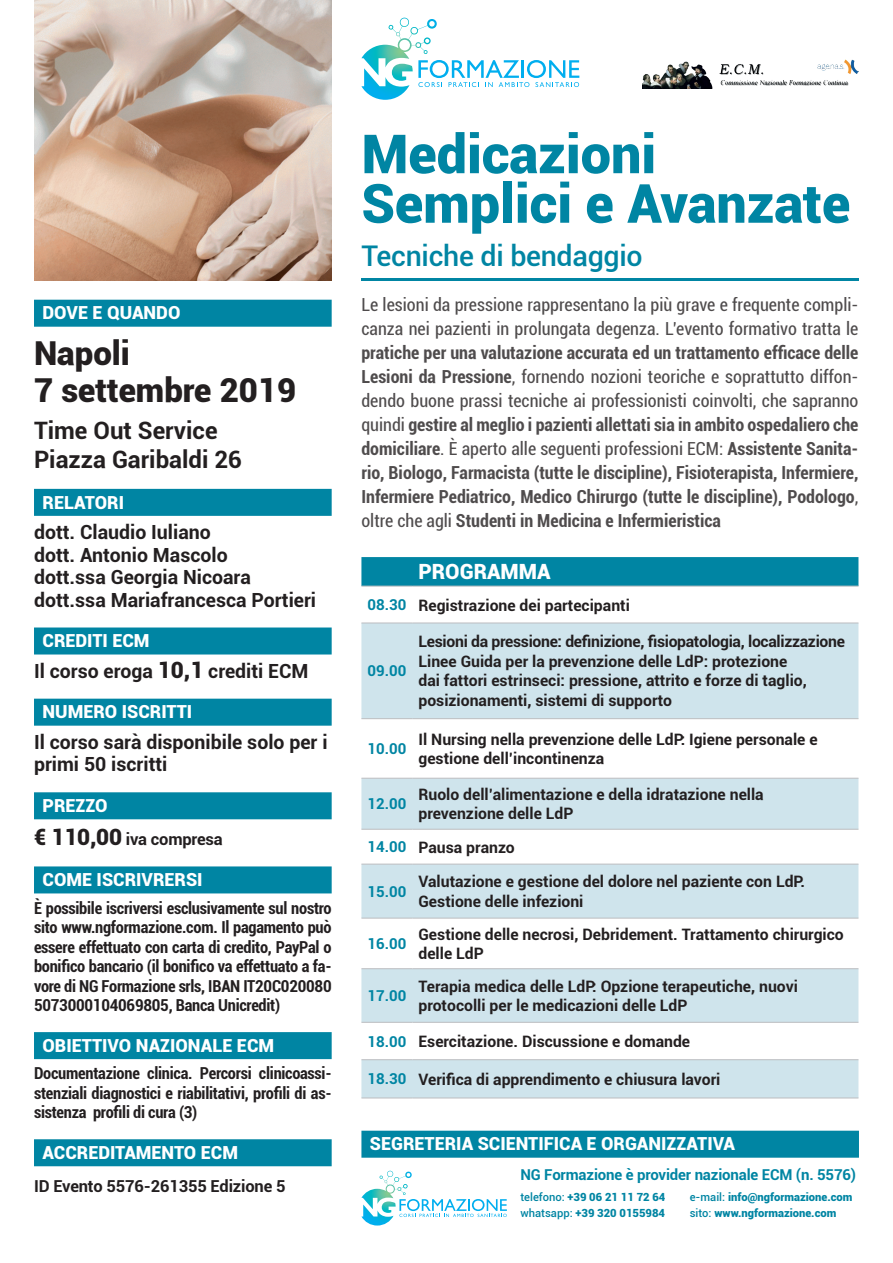
<style>
.page{position:relative;width:893px;height:1263px;background:#fff}
.page>*{position:absolute;margin:0;border:0;box-sizing:border-box;transform-origin:0 0}
.t1{font:900 54px/49.5px "Roboto";color:#0085a3}
.t2{font:900 33px/37.5px "Roboto";color:#231f20}
.t3{font:500 28.5px "Roboto";letter-spacing:-.01em;color:#0085a3}
.t4{font:700 24px/28.5px "Roboto";color:#231f20}
.t5{font:900 21px "Roboto";color:#fff}
.t6{font:700 19.5px/22.5px "Roboto";color:#231f20}
.t7{font:700 condensed 18px/24px "Roboto";color:#231f20;text-align:justify}
.t8{font:900 18px "Roboto";color:#fff}
.t9{font:condensed 18px/24px "Roboto";color:#231f20}
.t10{font:700 condensed 16.5px/19.5px "Roboto";letter-spacing:-.015em;color:#231f20;text-align:justify}
.t11{font:700 16.5px "Roboto";letter-spacing:-.01em;color:#231f20}
.t12{font:700 15.75px/19.5px "Roboto";color:#231f20}
.t13{font:700 15px "Roboto";letter-spacing:-.01em;color:#0085a3}
.t14{font:900 11.25px/15.9px "Roboto";color:#0085a3}
.s1{font-weight:900;font-size:22.5px}
.s2{font-weight:400}
.s3{font-size:15px;color:#0085a3}
.s4{font-weight:500}
</style>
<div class="page">
<img style="left:34px;top:0;width:298px;height:281px">
<svg style="left:361px;top:18px;width:218px;height:69px"></svg>
<img style="left:642px;top:60px;width:216px;height:28px">
<hr style="left:361px;top:278px;width:498px;height:3px;background:#0085a3">
<svg style="left:361px;top:1171px;width:146px;height:46px"></svg>
<div style="left:361px;top:1131px;width:498px;height:27px;background:#0085a3"></div>
<svg style="left:361px;top:557px;width:497px;height:29px;background:#0386a3"></svg>
<svg style="left:361px;top:624px;width:497px;height:473px;fill:#cfe4ec"></svg>
<hr style="left:361px;top:623px;width:51px;height:1px;background:#bcbdc0">
<hr style="left:412px;top:623px;width:446px;height:1px;background:#bcbdc0">
<hr style="left:412px;top:718px;width:446px;height:1px;background:#bcbdc0">
<hr style="left:361px;top:778px;width:51px;height:1px;background:#bcbdc0">
<hr style="left:412px;top:778px;width:446px;height:1px;background:#bcbdc0">
<hr style="left:361px;top:829px;width:51px;height:1px;background:#bcbdc0">
<hr style="left:412px;top:829px;width:446px;height:1px;background:#bcbdc0">
<hr style="left:361px;top:864px;width:51px;height:1px;background:#bcbdc0">
<hr style="left:412px;top:864px;width:446px;height:1px;background:#bcbdc0">
<hr style="left:412px;top:918px;width:446px;height:1px;background:#bcbdc0">
<hr style="left:412px;top:968px;width:446px;height:1px;background:#bcbdc0">
<hr style="left:361px;top:1022px;width:51px;height:1px;background:#bcbdc0">
<hr style="left:412px;top:1022px;width:446px;height:1px;background:#bcbdc0">
<hr style="left:361px;top:1059px;width:51px;height:1px;background:#bcbdc0">
<hr style="left:412px;top:1059px;width:446px;height:1px;background:#bcbdc0">
<hr style="left:361px;top:1097px;width:51px;height:1px;background:#bcbdc0">
<hr style="left:412px;top:1097px;width:446px;height:1px;background:#bcbdc0">
<hr style="left:361px;top:586px;width:51px;height:1px;background:#bcbdc0">
<hr style="left:412px;top:586px;width:446px;height:1px;background:#bcbdc0">
<hr style="left:361px;top:918px;width:51px;height:1px;background:#bcbdc0">
<hr style="left:361px;top:968px;width:51px;height:1px;background:#bcbdc0">
<hr style="left:361px;top:718px;width:51px;height:1px;background:#bcbdc0">
<div style="left:34px;top:300px;width:298px;height:27px;background:#0085a3"></div>
<div style="left:34px;top:489px;width:298px;height:27px;background:#0085a3"></div>
<div style="left:34px;top:627px;width:298px;height:27px;background:#0085a3"></div>
<div style="left:34px;top:699px;width:298px;height:27px;background:#0085a3"></div>
<div style="left:34px;top:792px;width:298px;height:27px;background:#0085a3"></div>
<div style="left:34px;top:866px;width:298px;height:27px;background:#0085a3"></div>
<div style="left:34px;top:1032px;width:298px;height:27px;background:#0085a3"></div>
<div style="left:34px;top:1139px;width:298px;height:27px;background:#0085a3"></div>
<p class="t8" style="left:43px;top:300px;width:139px">DOVE E QUANDO</p>
<h2 class="t2" style="left:34px;top:333px;width:264px">Napoli<br>7 settembre 2019</h2>
<h3 class="t4" style="left:34px;top:416px;width:210px">Time Out Service<br>Piazza Garibaldi 26</h3>
<p class="t8" style="left:43px;top:489px;width:83px">RELATORI</p>
<p class="t6" style="left:34px;top:520px;width:284px">dott. Claudio Iuliano<br>dott. Antonio Mascolo<br>dott.ssa Georgia Nicoara dott.ssa Mariafrancesca Portieri</p>
<p class="t8" style="left:43px;top:628px;width:109px">CREDITI ECM</p>
<p class="t6" style="left:34px;top:659px;width:276px">Il corso eroga <span class="s1">10,1</span> crediti ECM</p>
<p class="t8" style="left:43px;top:699px;width:151px">NUMERO ISCRITTI</p>
<p class="t6" style="left:34px;top:730px;width:295px">Il corso sarà disponibile solo per i primi 50 iscritti</p>
<p class="t8" style="left:43px;top:793px;width:67px">PREZZO</p>
<p class="t11" style="left:34px;top:828px;width:190px"><span class="s1">€ 110,00</span> iva compresa</p>
<p class="t8" style="left:43px;top:867px;width:162px">COME ISCRIVRERSI</p>
<p class="t10" style="left:34px;top:897px;width:299px">È possibile iscriversi esclusivamente sul nostro sito www.ngformazione.com. Il pagamento può essere effettuato con carta di credito, PayPal o bonifico bancario (il bonifico va effettuato a fa&shy;vore di NG Formazione srls, IBAN IT20C020080<br>5073000104069805, Banca Unicredit)</p>
<p class="t8" style="left:43px;top:1033px;width:233px">OBIETTIVO NAZIONALE ECM</p>
<p class="t10" style="left:34px;top:1063px;width:299px">Documentazione clinica. Percorsi clinico‐assi&shy;stenziali diagnostici e riabilitativi, profili di as&shy;sistenza ‐ profili di cura (3)</p>
<p class="t8" style="left:43px;top:1140px;width:197px">ACCREDITAMENTO ECM</p>
<p class="t11" style="left:34px;top:1175px;width:253px">ID Evento 5576-261355 Edizione 5</p>
<h1 class="t1" style="left:361px;top:127px;width:490px">Medicazioni<br>Semplici e Avanzate</h1>
<h3 class="t3" style="left:361px;top:236px;width:283px">Tecniche di bendaggio</h3>
<p class="t9" style="left:361px;top:292px;width:499px">Le lesioni da pressione rappresentano la più grave e frequente compli&shy;canza nei pazienti in prolungata degenza. L’evento formativo tratta le</p>
<p class="t7" style="left:361px;top:340px;width:499px">pratiche per una valutazione accurata ed un trattamento efficace delle Lesioni da Pressione<span class="s2">, fornendo nozioni teoriche e soprattutto diffon&shy;dendo buone prassi tecniche ai professionisti coinvolti, che sapranno quindi</span> gestire al meglio i pazienti allettati sia in ambito ospedaliero che domiciliare<span class="s2">. È aperto alle seguenti professioni ECM:</span> Assistente Sanita&shy;rio, Biologo, Farmacista (tutte le discipline), Fisioterapista, Infermiere, Infermiere Pediatrico, Medico Chirurgo (tutte le discipline), Podologo<span class="s2">, oltre che agli</span> Studenti in Medicina e Infermieristica</p>
<h3 class="t5" style="left:418px;top:557px;width:134px">PROGRAMMA</h3>
<p class="t12" style="left:368px;top:595px;width:264px"><span class="s3">08.30</span> Registrazione dei partecipanti</p>
<p class="t13" style="left:368px;top:660px;width:40px">09.00</p>
<p class="t12" style="left:418px;top:631px;width:428px">Lesioni da pressione: definizione, fisiopatologia, localizzazione Linee Guida per la prevenzione delle LdP: protezione<br>dai fattori estrinseci: pressione, attrito e forze di taglio, posizionamenti, sistemi di supporto</p>
<p class="t13" style="left:368px;top:738px;width:40px">10.00</p>
<p class="t12" style="left:418px;top:729px;width:401px">Il Nursing nella prevenzione delle LdP: Igiene personale e gestione dell’incontinenza</p>
<p class="t13" style="left:368px;top:793px;width:40px">12.00</p>
<p class="t12" style="left:418px;top:784px;width:347px">Ruolo dell’alimentazione e della idratazione nella prevenzione delle LdP</p>
<p class="t12" style="left:368px;top:837px;width:149px"><span class="s3">14.00</span> Pausa pranzo</p>
<p class="t13" style="left:368px;top:881px;width:40px">15.00</p>
<p class="t12" style="left:418px;top:871px;width:388px">Valutazione e gestione del dolore nel paziente con LdP.<br>Gestione delle infezioni</p>
<p class="t13" style="left:368px;top:933px;width:40px">16.00</p>
<p class="t12" style="left:418px;top:923px;width:427px">Gestione delle necrosi, Debridement. Trattamento chirurgico delle LdP</p>
<p class="t13" style="left:368px;top:985px;width:40px">17.00</p>
<p class="t12" style="left:418px;top:976px;width:381px">Terapia medica delle LdP: Opzione terapeutiche, nuovi protocolli per le medicazioni delle LdP</p>
<p class="t12" style="left:368px;top:1031px;width:324px"><span class="s3">18.00</span> Esercitazione. Discussione e domande</p>
<p class="t12" style="left:368px;top:1069px;width:354px"><span class="s3">18.30</span> Verifica di apprendimento e chiusura lavori</p>
<p class="t8" style="left:370px;top:1131px;width:367px">SEGRETERIA SCIENTIFICA E ORGANIZZATIVA</p>
<p class="t13" style="left:520px;top:1164px;width:337px">NG Formazione è provider nazionale ECM (n. 5576)</p>
<p class="t14" style="left:520px;top:1188px;width:146px"><span class="s4">telefono:</span> +39 06 21 11 72 64 <span class="s4">whatsapp:</span> +39 320 0155984</p>
<p class="t14" style="left:690px;top:1188px;width:164px"><span class="s4">e-mail:</span> info@ngformazione.com <span class="s4">sito:</span> www.ngformazione.com</p>
</div>
